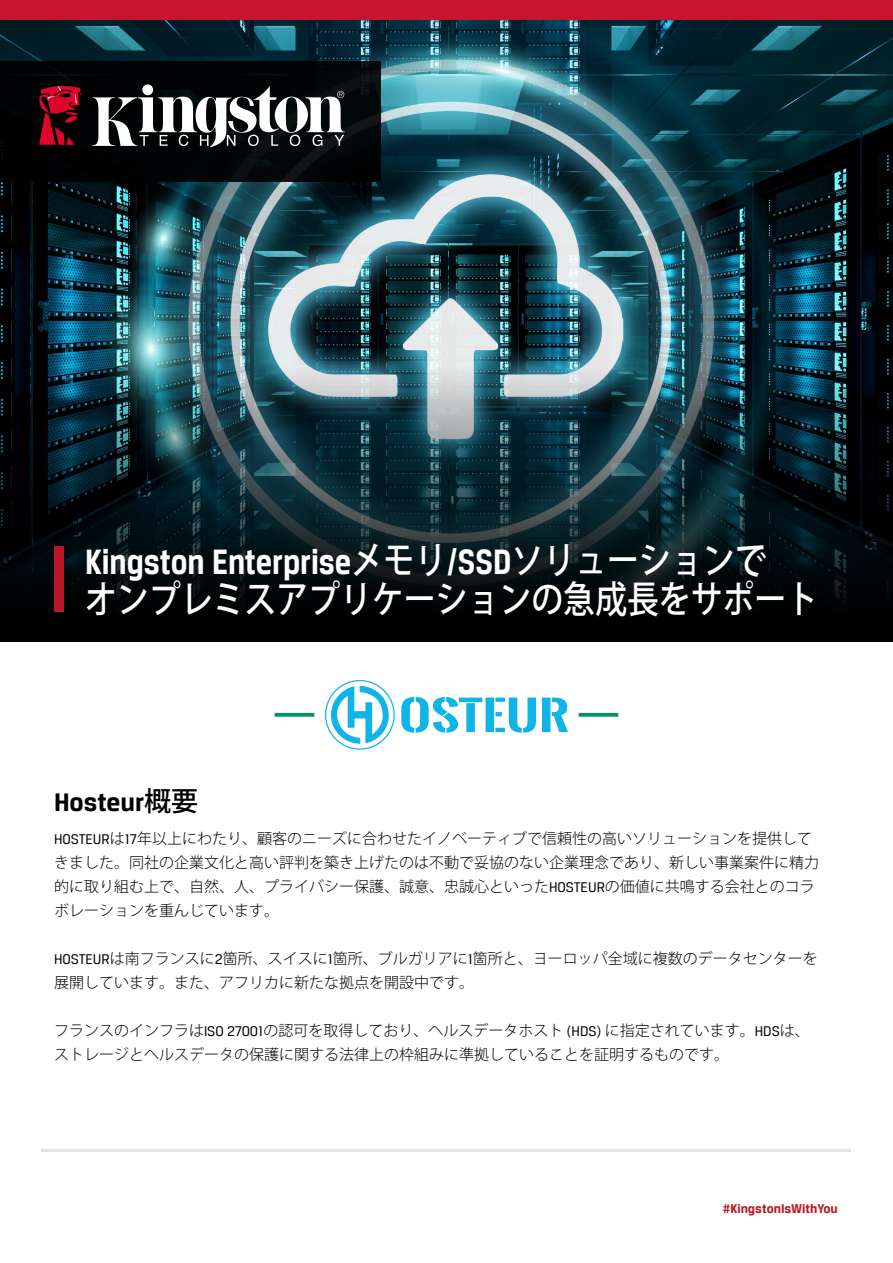
<style>
.page{position:relative;width:893px;height:1263px;background:#fff}
.page>*{position:absolute;margin:0;border:0;box-sizing:border-box;transform-origin:0 0}
.t1{font:700 37.5px "Breuer Text";color:#fff;scale:.85 1}
.t2{font:500 37.5px "Koz Go Pro";color:#fff;scale:.85 1}
.t3{font:700 27px "Breuer Text";color:#020203}
.t4{font:300 15px/24px "Koz Go Pro";color:#020203}
.t5{font:700 13.5px "Breuer Text";color:#b71824}
.s1{font-family:"Koz Go Pro";font-weight:500}
.s2{font-family:"Breuer Text";font-weight:400}
</style>
<div class="page">
<img style="left:0;top:19px;width:893px;height:305px">
<img style="left:0;top:324px;width:893px;height:318px">
<svg style="left:401px;top:697px;width:135px;height:36px"></svg>
<svg style="left:542px;top:697px;width:26px;height:35px"></svg>
<svg style="left:325px;top:680px;width:70px;height:70px"></svg>
<svg style="left:275px;top:713px;width:39px;height:4px"></svg>
<svg style="left:579px;top:713px;width:39px;height:4px"></svg>
<div style="left:54px;top:546px;width:10px;height:66px;background:#b9182b"></div>
<div style="left:0;top:61px;width:380px;height:120px;background:#020203"></div>
<svg style="left:142px;top:84px;width:11px;height:11px"></svg>
<svg style="left:92px;top:87px;width:253px;height:60px"></svg>
<svg style="left:39px;top:86px;width:43px;height:59px"></svg>
<div style="left:0;top:0;width:893px;height:19px;background:#c91430"></div>
<hr style="left:42px;top:1149px;width:809px;height:2px;background:#dfe4e8">
<h1 class="t1" style="left:85px;top:541px;width:803px">Kingston Enterprise<span class="s1">メモリ</span>/SSD<span class="s1">ソリューションで</span></h1>
<h1 class="t2" style="left:85px;top:576px;width:864px">オンプレミスアプリケーションの急成長をサポート</h1>
<h2 class="t3" style="left:54px;top:787px;width:146px">Hosteur<span class="s1">概要</span></h2>
<p class="t4" style="left:54px;top:827px;width:766px"><span class="s2">HOSTEUR</span>は<span class="s2">17</span>年以上にわたり、顧客のニーズに合わせたイノベーティブで信頼性の高いソリューションを提供してきました。同社の企業文化と高い評判を築き上げたのは不動で妥協のない企業理念であり、新しい事業案件に精力的に取り組む上で、自然、人、プライバシー保護、誠意、忠誠心といった<span class="s2">HOSTEUR</span>の価値に共鳴する会社とのコラボレーションを重んじています。</p>
<p class="t4" style="left:54px;top:947px;width:765px"><span class="s2">HOSTEUR</span>は南フランスに<span class="s2">2</span>箇所、スイスに<span class="s2">1</span>箇所、ブルガリアに<span class="s2">1</span>箇所と、ヨーロッパ全域に複数のデータセンターを展開しています。また、アフリカに新たな拠点を開設中です。</p>
<p class="t4" style="left:54px;top:1019px;width:757px">フランスのインフラは<span class="s2">ISO 27001</span>の認可を取得しており、ヘルスデータホスト <span class="s2">(HDS)</span> に指定されています。<span class="s2">HDS</span>は、ストレージとヘルスデータの保護に関する法律上の枠組みに準拠していることを証明するものです。</p>
<p class="t5" style="left:723px;top:1200px;width:117px">#KingstonIsWithYou</p>
</div>
